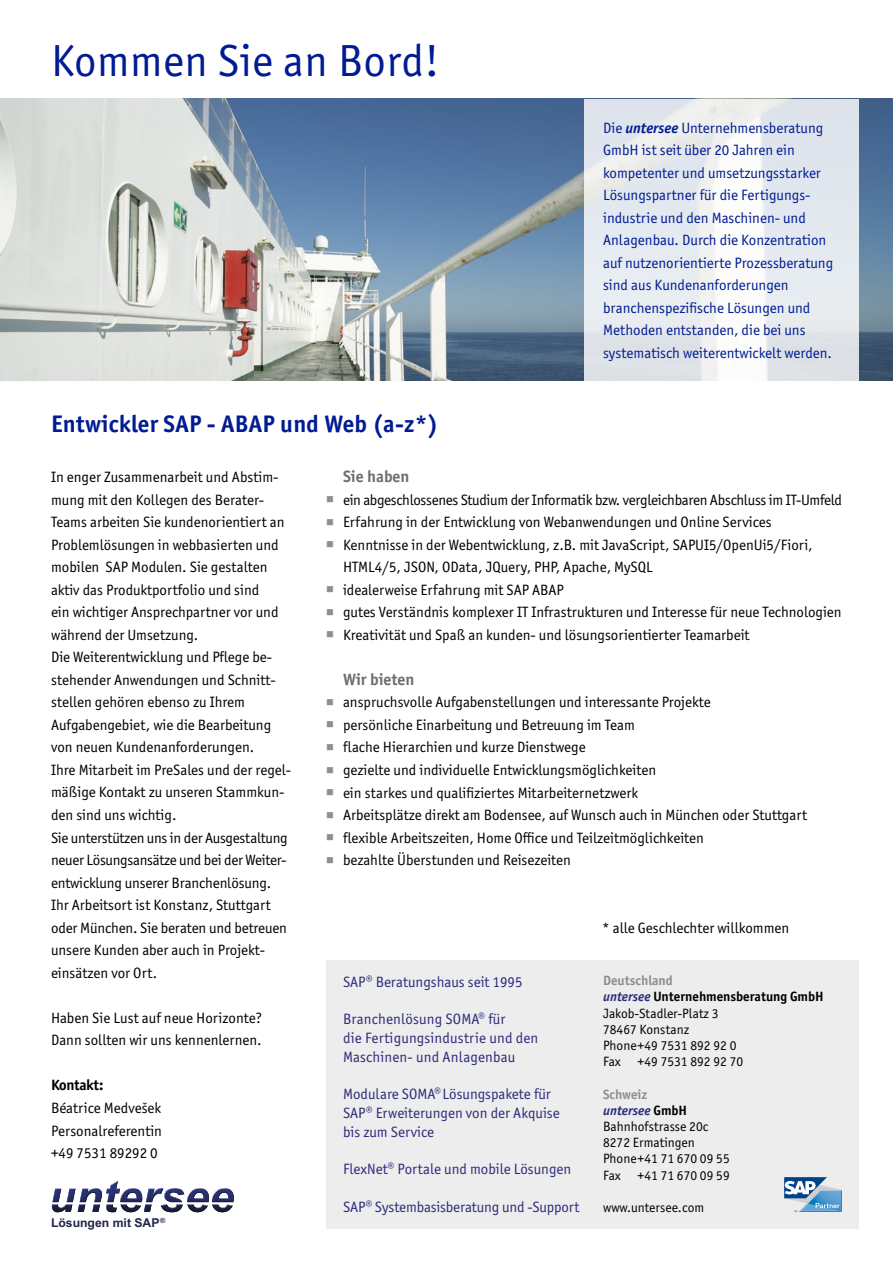
<style>
.page{position:relative;width:893px;height:1263px;background:#fff}
.page>*{position:absolute;margin:0;border:0;box-sizing:border-box;transform-origin:0 0}
.t1{font:45px "Officina Sans ITC Pro";letter-spacing:.01em;color:#001b93}
.t2{font:700 24px "Officina Sans ITC Pro";letter-spacing:.01em;color:#001b93}
.t3{font:700 16.5px "Officina Sans ITC Pro";color:#706f6f}
.t4{font:15px/22.5px "Officina Sans ITC Pro";color:#000}
.t5{font:15px/22.5px "Officina Sans ITC Pro";color:#001b93}
.t6{font:15px/18.8px "Officina Sans ITC Pro";color:#2c2c7b}
.t7{font:700 15px "Officina Sans ITC Pro";letter-spacing:-.02em;color:#000}
.t8{font:13.5px/16.2px "Officina Sans ITC Pro";color:#000}
.t9{font:700 12.15px "Arial";color:#20244b}
.s1{font-weight:700;font-style:italic}
.s2{font-weight:700;color:#938e8c}
.s3{font-weight:700;font-style:italic;color:#2c2c7b}
.s4{font-weight:700}
</style>
<div class="page">
<img style="left:0;top:99px;width:893px;height:282px">
<svg style="left:584px;top:99px;width:275px;height:282px;fill:#e5eaef"></svg>
<div style="left:326px;top:960px;width:533px;height:269px;background:#ededed"></div>
<svg style="left:784px;top:1177px;width:58px;height:35px"></svg>
<svg style="left:52px;top:1181px;width:182px;height:31px"></svg>
<h1 class="t1" style="left:51px;top:35px;width:390px">Kommen Sie an Bord!</h1>
<p class="t5" style="left:603px;top:116px;width:232px">Die <span class="s1">untersee</span> Unternehmensberatung GmbH ist seit über 20 Jahren ein kompetenter und umsetzungsstarker Lösungspartner für die Fertigungs&shy;industrie und den Maschinen- und Anlagenbau. Durch die Konzentration auf nutzenorientierte Prozessberatung sind aus Kundenanforderungen branchenspezifische Lösungen und Methoden entstanden, die bei uns systematisch weiterentwickelt werden.</p>
<h2 class="t2" style="left:51px;top:409px;width:389px">Entwickler SAP - ABAP und Web (a-z*)</h2>
<p class="t4" style="left:51px;top:466px;width:242px">In enger Zusammenarbeit und Abstim&shy;mung mit den Kollegen des Berater-Teams arbeiten Sie kundenorientiert an Problemlösungen in webbasierten und mobilen SAP Modulen. Sie gestalten aktiv das Produktportfolio und sind<br>ein wichtiger Ansprechpartner vor und während der Umsetzung.<br>Die Weiterentwicklung und Pflege be&shy;stehender Anwendungen und Schnitt&shy;stellen gehören ebenso zu Ihrem Aufgabengebiet, wie die Bearbeitung von neuen Kundenanforderungen.<br>Ihre Mitarbeit im PreSales und der regel&shy;mäßige Kontakt zu unseren Stammkun&shy;den sind uns wichtig.<br>Sie unterstützen uns in der Ausgestaltung neuer Lösungsansätze und bei der Weiter&shy;entwicklung unserer Branchenlösung.<br>Ihr Arbeitsort ist Konstanz, Stuttgart oder München. Sie beraten und betreuen unsere Kunden aber auch in Projekt&shy;einsätzen vor Ort.</p>
<p class="t4" style="left:51px;top:1006px;width:213px">Haben Sie Lust auf neue Horizonte?<br>Dann sollten wir uns kennenlernen.</p>
<p class="t7" style="left:51px;top:1076px;width:54px">Kontakt:</p>
<p class="t4" style="left:51px;top:1096px;width:112px;text-align:justify">Béatrice Medvešek Personalreferentin +49 7531 89292 0</p>
<p class="t3" style="left:343px;top:466px;width:68px">Sie haben</p>
<p class="t4" style="left:343px;top:488px;width:500px">ein abgeschlossenes Studium der Informatik bzw. vergleichbaren Abschluss im IT-Umfeld Erfahrung in der Entwicklung von Webanwendungen und Online Services<br>Kenntnisse in der Webentwicklung, z.B. mit JavaScript, SAPUI5/OpenUi5/Fiori, HTML4/5, JSON, OData, JQuery, PHP, Apache, MySQL<br>idealerweise Erfahrung mit SAP ABAP<br>gutes Verständnis komplexer IT Infrastrukturen und Interesse für neue Technologien Kreativität und Spaß an kunden- und lösungsorientierter Teamarbeit</p>
<p class="t3" style="left:343px;top:669px;width:73px">Wir bieten</p>
<p class="t4" style="left:343px;top:691px;width:466px">anspruchsvolle Aufgabenstellungen und interessante Projekte<br>persönliche Einarbeitung und Betreuung im Team<br>flache Hierarchien und kurze Dienstwege<br>gezielte und individuelle Entwicklungsmöglichkeiten<br>ein starkes und qualifiziertes Mitarbeiternetzwerk<br>Arbeitsplätze direkt am Bodensee, auf Wunsch auch in München oder Stuttgart flexible Arbeitszeiten, Home Office und Teilzeitmöglichkeiten<br>bezahlte Überstunden und Reisezeiten</p>
<p class="t4" style="left:602px;top:916px;width:189px">* alle Geschlechter willkommen</p>
<p class="t6" style="left:343px;top:972px;width:181px">SAP® Beratungshaus seit 1995</p>
<p class="t6" style="left:343px;top:1010px;width:197px">Branchenlösung SOMA® für<br>die Fertigungsindustrie und den<br>Maschinen- und Anlagenbau</p>
<p class="t6" style="left:343px;top:1085px;width:218px">Modulare SOMA® Lösungspakete für<br>SAP® Erweiterungen von der Akquise bis zum Service</p>
<p class="t6" style="left:343px;top:1160px;width:230px">FlexNet® Portale und mobile Lösungen</p>
<p class="t6" style="left:343px;top:1197px;width:238px">SAP® Systembasisberatung und -Support</p>
<p class="t8" style="left:603px;top:972px;width:222px"><span class="s2">Deutschland<br></span><span class="s3">untersee</span> <span class="s4">Unternehmensberatung GmbH<br></span>Jakob-Stadler-Platz 3<br>78467 Konstanz<br>Phone+49 7531 892 92 0<br>Fax +49 7531 892 92 70</p>
<p class="t8" style="left:603px;top:1086px;width:128px"><span class="s2">Schweiz<br></span><span class="s3">untersee</span> <span class="s4">GmbH<br></span>Bahnhofstrasse 20c<br>8272 Ermatingen<br>Phone+41 71 670 09 55<br>Fax +41 71 670 09 59</p>
<p class="t8" style="left:603px;top:1199px;width:103px">www.untersee.com</p>
<p class="t9" style="left:51px;top:1214px;width:116px">Lösungen mit SAP<sup>®</sup></p>
</div>
